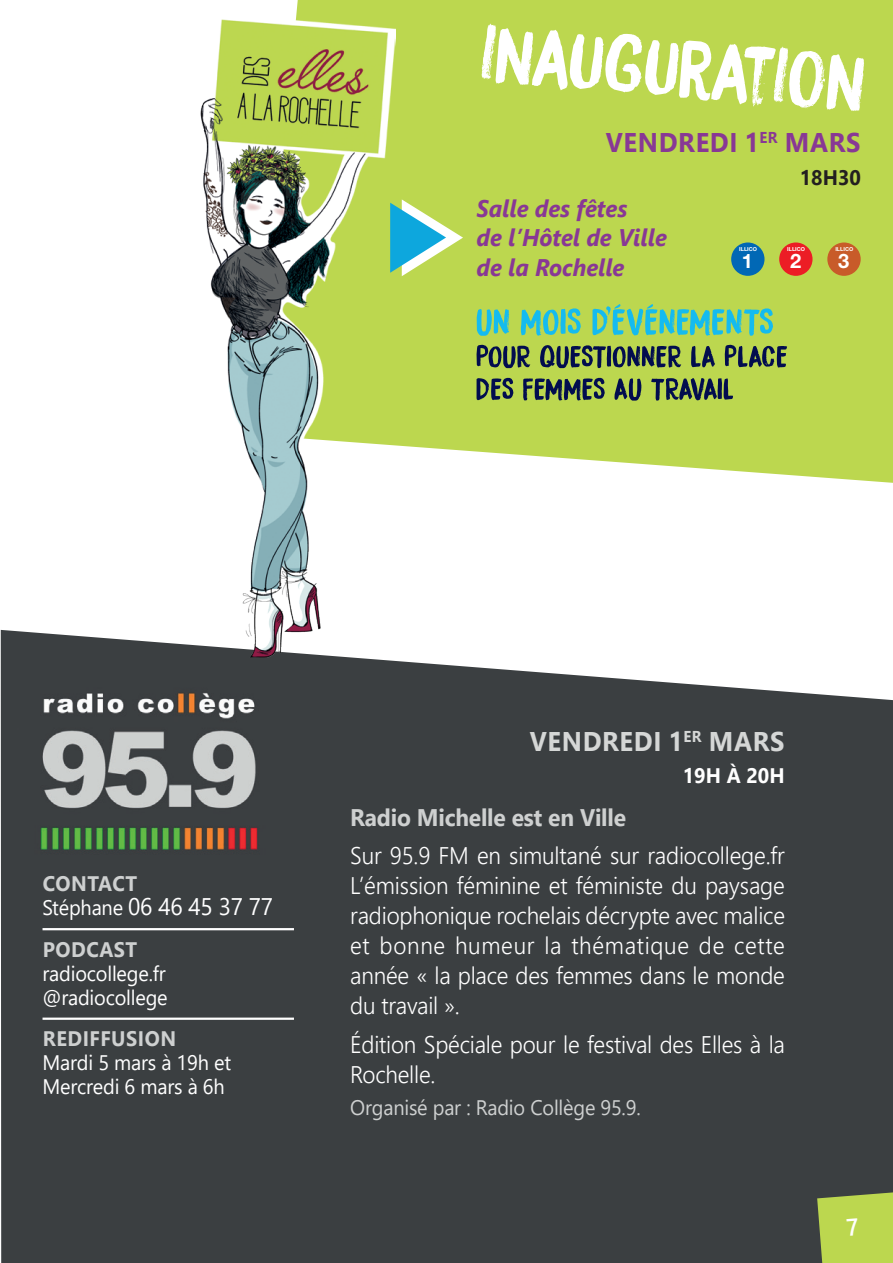
<style>
.page{position:relative;width:893px;height:1263px;background:#fff}
.page>*{position:absolute;margin:0;border:0;box-sizing:border-box;transform-origin:0 0}
.t1{font:72px "DK Bocadillo";color:#fff;scale:.95 1}
.t2{font:700 27px "Segoe UI";letter-spacing:.025em;color:#883895;scale:.95 1}
.t3{font:700 27px "Segoe UI";letter-spacing:.025em;color:#d5d7d6;scale:.95 1}
.t4{font:300 24px/30px "Segoe UI";letter-spacing:-.01em;color:#fff;text-align:justify;scale:.95 1}
.t5{font:italic 700 24px/29.4px "Segoe UI";color:#883895;scale:.95 1}
.t6{font:700 24px "Segoe UI";letter-spacing:-.01em;color:#ced0d0;scale:.95 1}
.t7{font:24px "Segoe UI";letter-spacing:-.01em;color:#fff;scale:.95 1}
.t8{font:21px/24px "Segoe UI";letter-spacing:-.01em;color:#fff;scale:.95 1}
.t9{font:21px "Segoe UI";letter-spacing:-.01em;color:#ced0d0;scale:.95 1}
.t10{font:700 21px "Segoe UI";letter-spacing:.025em;color:#ced0d0;scale:.95 1}
.t11{font:700 21px "Segoe UI";color:#fff;scale:.95 1}
.t12{font:700 21px "Segoe UI";color:#231f20;scale:.95 1}
.t13{font:700 20.1px "Helvetica Neue LT Pro";color:#fff}
.t14{font:700 5.4px "Helvetica Neue LT Pro";color:#fff}
.s1{font-size:21px}
</style>
<div class="page">
<div style="left:1px;top:630px;width:892px;height:633px;background:#3b3f41"></div>
<div style="left:296px;top:0;width:597px;height:483px;background:#bcd74f"></div>
<div style="left:827px;top:242px;width:34px;height:34px;background:#c85b29;border-radius:50%"></div>
<div style="left:731px;top:242px;width:33px;height:34px;background:#0168b5;border-radius:50%"></div>
<div style="left:779px;top:242px;width:33px;height:34px;background:#ec1d25;border-radius:50%"></div>
<svg style="left:396px;top:199px;width:67px;height:77px"></svg>
<svg style="left:477px;top:309px;width:32px;height:27px"></svg>
<svg style="left:521px;top:308px;width:60px;height:28px;background:#68c89e"></svg>
<svg style="left:592px;top:304px;width:181px;height:32px;background:#75ca92"></svg>
<svg style="left:477px;top:345px;width:53px;height:23px"></svg>
<svg style="left:540px;top:345px;width:141px;height:23px;background:#5e714e"></svg>
<svg style="left:691px;top:346px;width:24px;height:22px"></svg>
<svg style="left:725px;top:345px;width:62px;height:23px"></svg>
<svg style="left:477px;top:378px;width:36px;height:22px"></svg>
<svg style="left:523px;top:378px;width:82px;height:23px;background:#5e704e"></svg>
<svg style="left:614px;top:378px;width:27px;height:23px"></svg>
<svg style="left:651px;top:378px;width:82px;height:23px;background:#61754e"></svg>
<hr style="left:43px;top:928px;width:251px;height:2px;background:#fff">
<hr style="left:43px;top:1017px;width:251px;height:3px;background:#fff">
<img style="left:18px;top:676px;width:261px;height:193px">
<img style="left:200px;top:13px;width:196px;height:654px">
<svg style="left:817px;top:1192px;width:76px;height:71px;background:#b1ca4d"></svg>
<h1 class="t1" style="left:485px;top:6px;width:407px;rotate:5deg">inauguration</h1>
<p class="t2" style="left:606px;top:117px;width:270px">VENDREDI 1<sup>ER</sup> MARS</p>
<p class="t12" style="left:800px;top:157px;width:66px">18H30</p>
<p class="t5" style="left:477px;top:190px;width:202px">Salle des fêtes<br>de l’Hôtel de Ville de la Rochelle</p>
<p class="t14" style="left:739px;top:245px;width:19px">ILLICO</p>
<p class="t13" style="left:742px;top:248px;width:13px">1</p>
<p class="t14" style="left:787px;top:245px;width:19px">ILLICO</p>
<p class="t13" style="left:790px;top:248px;width:13px">2</p>
<p class="t14" style="left:835px;top:245px;width:19px">ILLICO</p>
<p class="t13" style="left:838px;top:248px;width:13px">3</p>
<p class="t10" style="left:43px;top:864px;width:101px">CONTACT</p>
<p class="t7" style="left:43px;top:884px;width:244px"><span class="s1">Stéphane</span> 06 46 45 37 77</p>
<p class="t10" style="left:43px;top:929px;width:101px">PODCAST</p>
<p class="t8" style="left:43px;top:959px;width:133px">radiocollege.fr @radiocollege</p>
<p class="t10" style="left:43px;top:1019px;width:142px">REDIFFUSION</p>
<p class="t8" style="left:43px;top:1049px;width:200px">Mardi 5 mars à 19h et<br>Mercredi 6 mars à 6h</p>
<p class="t3" style="left:530px;top:716px;width:270px">VENDREDI 1<sup>ER</sup> MARS</p>
<p class="t11" style="left:683px;top:756px;width:109px">19H À 20H</p>
<p class="t6" style="left:350px;top:795px;width:292px">Radio Michelle est en Ville</p>
<p class="t4" style="left:350px;top:838px;width:459px">Sur 95.9 FM en simultané sur radiocollege.fr L’émission féminine et féministe du paysage radiophonique rochelais décrypte avec malice et bonne humeur la thématique de cette année « la place des femmes dans le monde du travail ».</p>
<p class="t4" style="left:350px;top:1027px;width:459px">Édition Spéciale pour le festival des Elles à la<br>Rochelle.</p>
<p class="t9" style="left:350px;top:1088px;width:307px">Organisé par : Radio Collège 95.9.</p>
</div>
